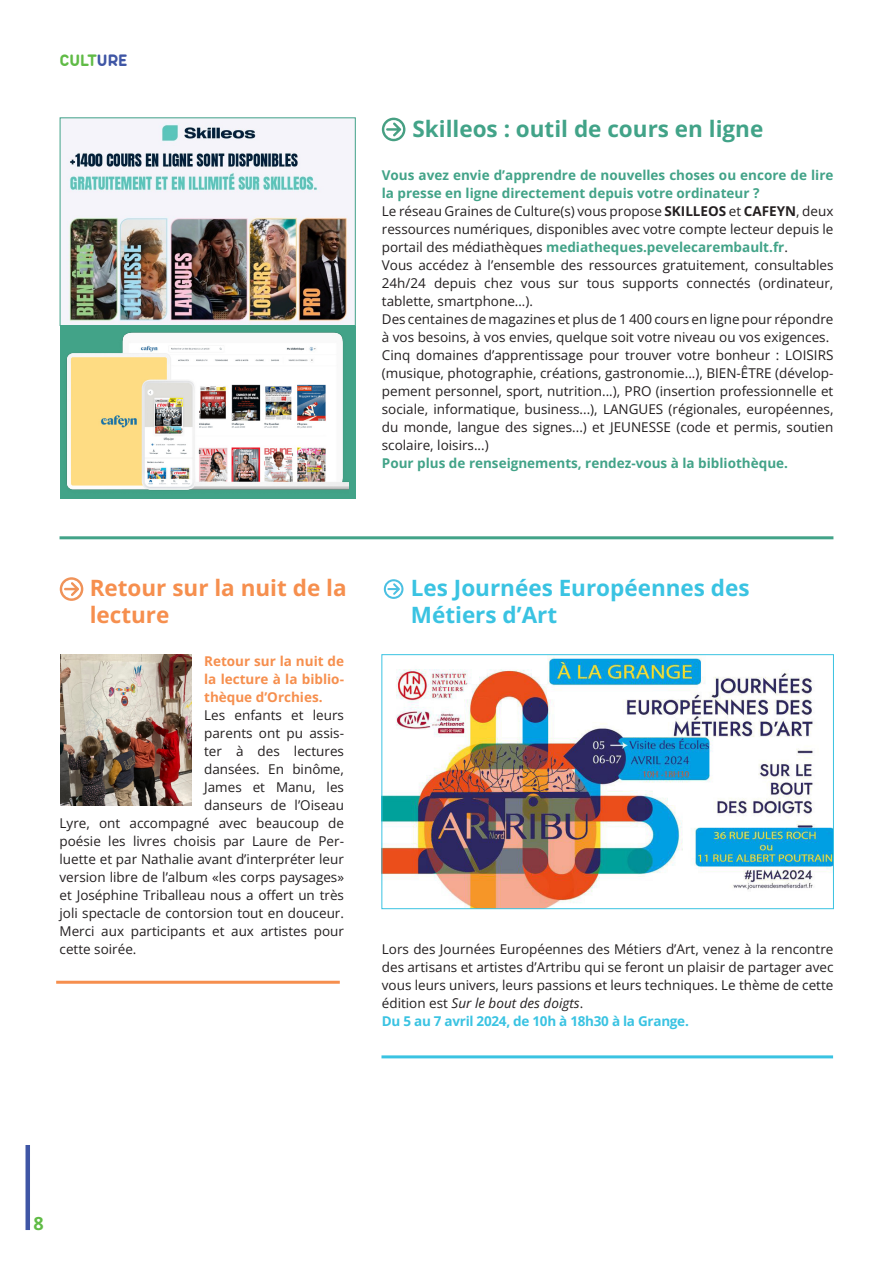
<style>
.page{position:relative;width:893px;height:1263px;background:#fff}
.page>*{position:absolute;margin:0;border:0;box-sizing:border-box;transform-origin:0 0}
.t1{font:700 22.5px/27px "Open Sans";color:#3ac3e2}
.t2{font:700 22.5px "Open Sans";color:#42a388}
.t3{font:700 22.5px/27px "Open Sans";color:#f68f4e}
.t4{font:700 18px "Arista Pro Trial";color:#60bb46}
.t5{font:700 18px "Open Sans";color:#60bb46}
.t6{font:13.5px/18px "Open Sans";color:#231f20;text-align:justify}
.t7{font:700 13.5px/18px "Open Sans";color:#42a388}
.t8{font:700 13.5px/18px "Open Sans";color:#f68f4e;text-align:justify}
.t9{font:700 13.5px "Open Sans";letter-spacing:-.02em;color:#3ac3e2}
.s1{color:#3f56a5}
.s2{font-weight:700}
.s3{font-weight:700;color:#42a388}
.s4{font-style:italic}
</style>
<div class="page">
<hr style="left:26px;top:1145px;width:4px;height:85px;background:#3f56a5">
<hr style="left:60px;top:536px;width:773px;height:3px;background:#42a388">
<hr style="left:381px;top:1055px;width:452px;height:3px;background:#3ac3e2">
<svg style="left:382px;top:118px;width:23px;height:23px"></svg>
<img style="left:62px;top:120px;width:291px;height:204px">
<div style="left:60px;top:326px;width:295px;height:172px;background:#42a388"></div>
<img style="left:66px;top:332px;width:283px;height:158px">
<svg style="left:60px;top:577px;width:23px;height:24px"></svg>
<hr style="left:56px;top:981px;width:284px;height:3px;background:#f68f4e">
<img style="left:60px;top:655px;width:131px;height:150px">
<svg style="left:384px;top:579px;width:19px;height:20px"></svg>
<img style="left:383px;top:656px;width:449px;height:251px">
<div style="left:381px;top:654px;width:453px;height:255px;border:1px solid #3ac3e2"></div>
<p class="t4" style="left:60px;top:49px;width:69px">CULT<span class="s1">URE</span></p>
<p class="t2" style="left:412px;top:113px;width:352px">Skilleos : outil de cours en ligne</p>
<p class="t7" style="left:382px;top:166px;width:453px">Vous avez envie d’apprendre de nouvelles choses ou encore de lire la presse en ligne directement depuis votre ordinateur ?</p>
<p class="t6" style="left:382px;top:202px;width:453px">Le réseau Graines de Culture(s) vous propose <span class="s2">SKILLEOS</span> et <span class="s2">CAFEYN</span>, deux ressources numériques, disponibles avec votre compte lecteur depuis le portail des médiathèques <span class="s3">mediatheques.pevelecarembault.fr</span>.</p>
<p class="t6" style="left:382px;top:256px;width:453px">Vous accédez à l’ensemble des ressources gratuitement, consultables 24h/24 depuis chez vous sur tous supports connectés (ordinateur, tablette, smartphone…).</p>
<p class="t6" style="left:382px;top:310px;width:453px">Des centaines de magazines et plus de 1 400 cours en ligne pour répondre à vos besoins, à vos envies, quelque soit votre niveau ou vos exigences.</p>
<p class="t6" style="left:382px;top:346px;width:453px">Cinq domaines d’apprentissage pour trouver votre bonheur : LOISIRS (musique, photographie, créations, gastronomie...), BIEN-ÊTRE (dévelop&shy;pement personnel, sport, nutrition...), PRO (insertion professionnelle et sociale, informatique, business...), LANGUES (régionales, européennes, du monde, langue des signes...) et JEUNESSE (code et permis, soutien scolaire, loisirs...)</p>
<p class="t7" style="left:382px;top:454px;width:408px">Pour plus de renseignements, rendez-vous à la bibliothèque.</p>
<p class="t3" style="left:90px;top:574px;width:258px">Retour sur la nuit de la lecture</p>
<p class="t8" style="left:204px;top:652px;width:141px">Retour sur la nuit de la lecture à la biblio&shy;thèque d’Orchies.</p>
<p class="t6" style="left:204px;top:706px;width:141px">Les enfants et leurs</p>
<p class="t6" style="left:204px;top:724px;width:141px">parents ont pu assis-</p>
<p class="t6" style="left:204px;top:742px;width:141px">ter à des lectures</p>
<p class="t6" style="left:204px;top:760px;width:141px">dansées. En binôme,</p>
<p class="t6" style="left:204px;top:778px;width:141px">James et Manu, les</p>
<p class="t6" style="left:204px;top:796px;width:141px">danseurs de l’Oiseau</p>
<p class="t6" style="left:60px;top:814px;width:286px">Lyre, ont accompagné avec beaucoup de</p>
<p class="t6" style="left:60px;top:832px;width:286px">poésie les livres choisis par Laure de Per-</p>
<p class="t6" style="left:60px;top:850px;width:286px">luette et par Nathalie avant d’interpréter leur</p>
<p class="t6" style="left:60px;top:868px;width:286px">version libre de l’album «les corps paysages»</p>
<p class="t6" style="left:60px;top:886px;width:286px">et Joséphine Triballeau nous a offert un très</p>
<p class="t6" style="left:60px;top:904px;width:286px">joli spectacle de contorsion tout en douceur.</p>
<p class="t6" style="left:60px;top:922px;width:286px">Merci aux participants et aux artistes pour</p>
<p class="t6" style="left:60px;top:940px;width:78px">cette soirée.</p>
<p class="t1" style="left:411px;top:574px;width:340px">Les Journées Européennes des<br>Métiers d’Art</p>
<p class="t6" style="left:382px;top:940px;width:453px">Lors des Journées Européennes des Métiers d’Art, venez à la rencontre des artisans et artistes d’Artribu qui se feront un plaisir de partager avec vous leurs univers, leurs passions et leurs techniques. Le thème de cette édition est <span class="s4">Sur le bout des doigts</span>.</p>
<p class="t9" style="left:382px;top:1012px;width:308px">Du 5 au 7 avril 2024, de 10h à 18h30 à la Grange.</p>
<h2 class="t5" style="left:34px;top:1211px;width:12px">8</h2>
</div>
